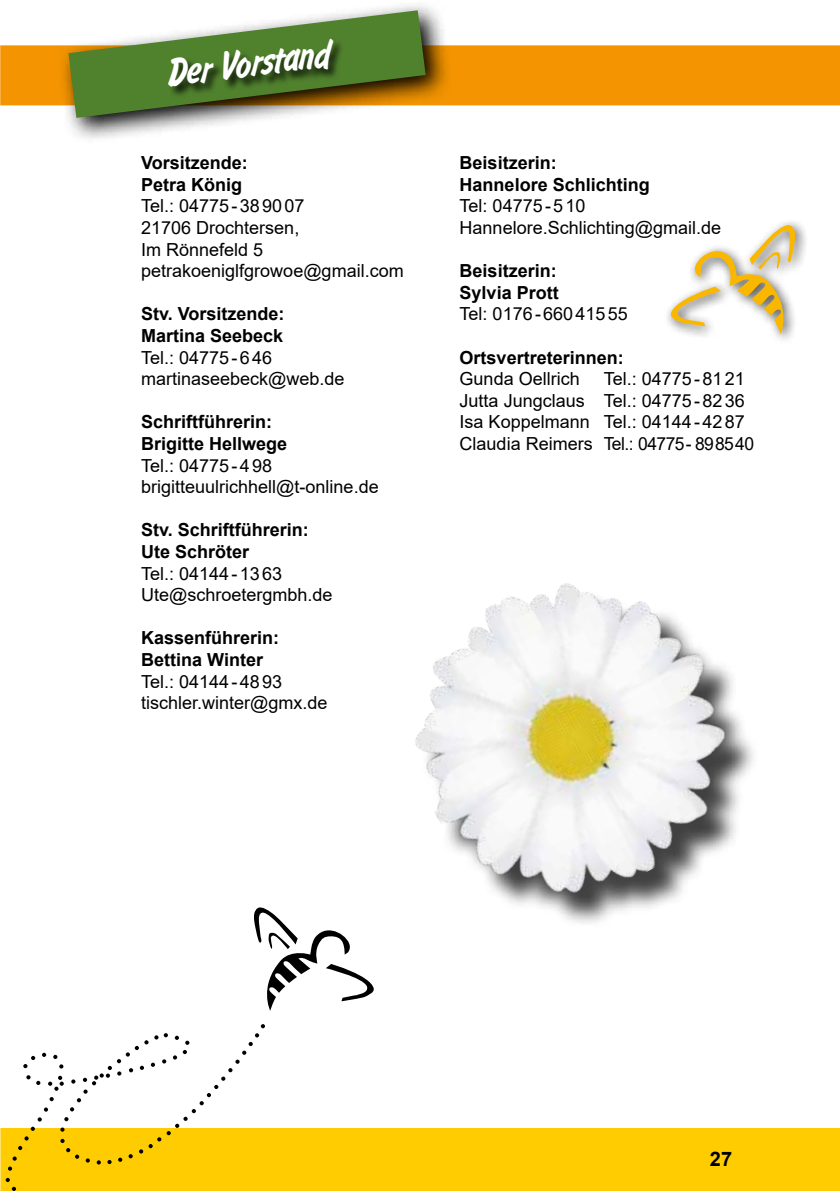
<style>
.page{position:relative;width:840px;height:1191px;background:#fff}
.page>*{position:absolute;margin:0;border:0;box-sizing:border-box;transform-origin:0 0}
.t1{font:42px "Flash D Ligh";color:#fff}
.t2{font:700 20px "Arial";color:#000}
.t3{font:18px/21.6px "Arial";color:#000}
.t4{font:700 18px/21.6px "Arial";color:#000}
</style>
<div class="page">
<div style="left:0;top:45px;width:839px;height:60px;background:#f39400"></div>
<div style="left:0;top:1128px;width:839px;height:63px;background:#fecc00"></div>
<img style="left:0;top:0;width:1px;height:973px">
<svg style="left:59px;top:5px;width:392px;height:134px"></svg>
<svg style="left:68px;top:10px;width:357px;height:108px"></svg>
<div style="left:168px;top:38px;width:176px;height:59px;background:#000;opacity:.75"></div>
<img style="left:415px;top:583px;width:339px;height:340px">
<div style="left:663px;top:217px;width:145px;height:129px;background:#000;opacity:.75"></div>
<svg style="left:669px;top:223px;width:125px;height:111px"></svg>
<svg style="left:254px;top:907px;width:120px;height:103px"></svg>
<svg style="left:0;top:1177px;width:16px;height:14px"></svg>
<svg style="left:8px;top:1024px;width:257px;height:146px"></svg>
<h1 class="t1" style="left:165px;top:50px;width:165px;rotate:-7deg">Der Vorstand</h1>
<p class="t4" style="left:141px;top:152px;width:108px">Vorsitzende:<br>Petra König</p>
<p class="t3" style="left:141px;top:195px;width:264px">Tel.: 04775-389007<br>21706 Drochtersen,<br>Im Rönnefeld 5 petrakoeniglfgrowoe@gmail.com</p>
<p class="t4" style="left:141px;top:303px;width:145px">Stv. Vorsitzende:<br>Martina Seebeck</p>
<p class="t3" style="left:141px;top:346px;width:205px">Tel.: 04775-646 martinaseebeck@web.de</p>
<p class="t4" style="left:141px;top:411px;width:148px">Schriftführerin:<br>Brigitte Hellwege</p>
<p class="t3" style="left:141px;top:454px;width:239px">Tel.: 04775-498 brigitteuulrichhell@t-online.de</p>
<p class="t4" style="left:141px;top:519px;width:169px">Stv. Schriftführerin:<br>Ute Schröter</p>
<p class="t3" style="left:141px;top:562px;width:193px">Tel.: 04144-1363<br>Ute@schroetergmbh.de</p>
<p class="t4" style="left:141px;top:627px;width:140px">Kassenführerin:<br>Bettina Winter</p>
<p class="t3" style="left:141px;top:670px;width:188px">Tel.: 04144-4893 tischler.winter@gmx.de</p>
<p class="t4" style="left:459px;top:152px;width:192px">Beisitzerin:<br>Hannelore Schlichting</p>
<p class="t3" style="left:459px;top:195px;width:263px">Tel: 04775-510<br>Hannelore.Schlichting@gmail.de</p>
<p class="t4" style="left:459px;top:260px;width:101px">Beisitzerin:<br>Sylvia Prott</p>
<p class="t3" style="left:459px;top:303px;width:170px">Tel: 0176-66041555</p>
<p class="t4" style="left:459px;top:346px;width:166px">Ortsvertreterinnen:</p>
<p class="t3" style="left:459px;top:368px;width:122px">Gunda Oellrich</p>
<p class="t3" style="left:459px;top:368px;width:296px;text-indent:144px">Tel.: 04775-8121<br>Jutta Jungclaus Tel.: 04775-8236<br>Isa Koppelmann Tel.: 04144-4287<br>Claudia Reimers Tel.: 04775- 898540</p>
<p class="t2" style="left:709px;top:1145px;width:24px">27</p>
</div>
